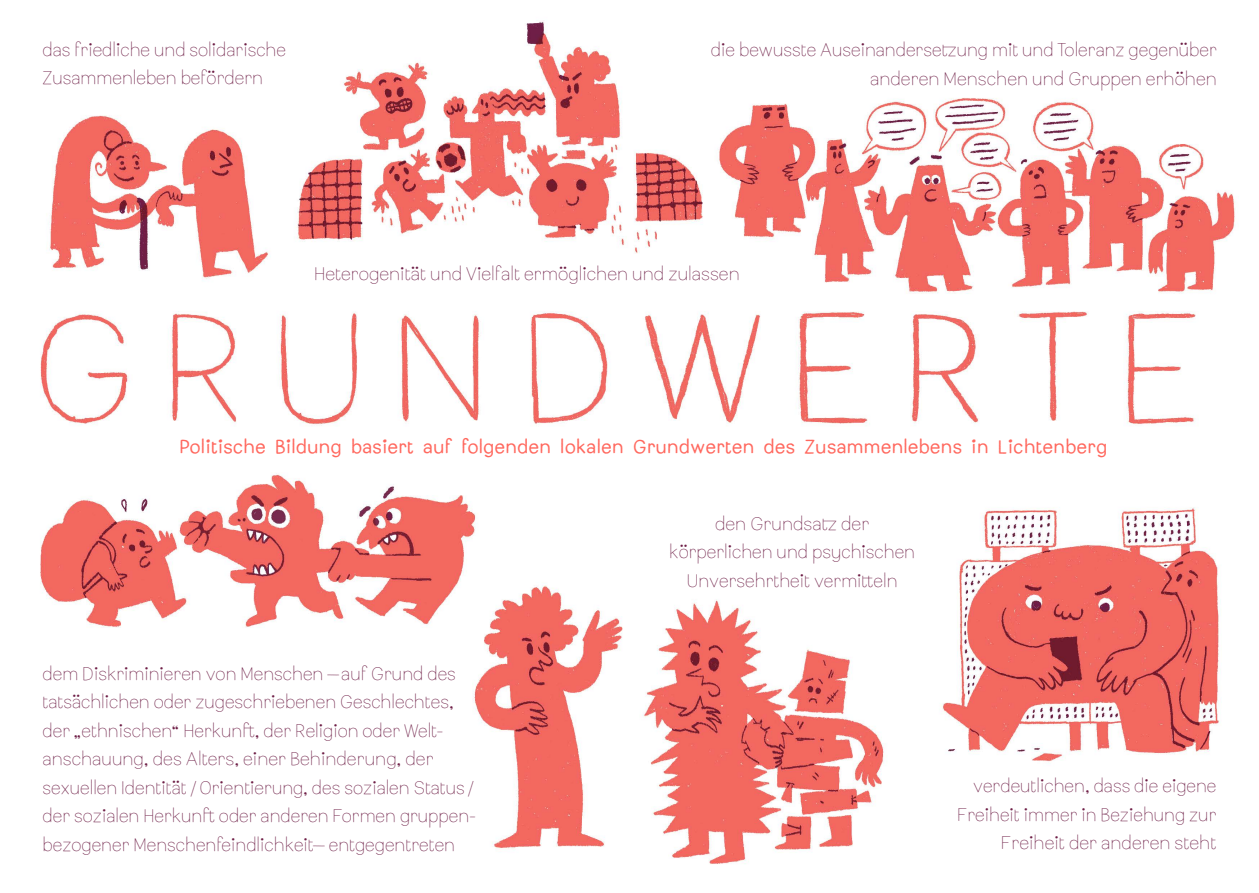
<style>
.page{position:relative;width:1259px;height:893px;background:#fff}
.page>*{position:absolute;margin:0;border:0;box-sizing:border-box;transform-origin:0 0}
.t1{font:18px/28.5px "Crayon 18 Light";color:#6e1e46}
.t2{font:18px "Crayon 18 Light ext 05";color:#6e1e46}
.t3{font:18px "Crayon 18 Bold";letter-spacing:.06em;color:#ff685e}
</style>
<div class="page">
<img style="left:40px;top:21px;width:1196px;height:843px">
<p class="t1" style="left:43px;top:36px;width:245px">das friedliche und solidarische<br>Zusammenleben befördern</p>
<p class="t1" style="left:711px;top:36px;width:507px">die bewusste Auseinandersetzung mit und Toleranz gegenüber</p>
<p class="t2" style="left:870px;top:68px;width:348px">anderen Menschen und Gruppen erhöhen</p>
<p class="t2" style="left:314px;top:263px;width:427px">Heterogenität und Vielfalt ermöglichen und zulassen</p>
<p class="t3" style="left:180px;top:435px;width:928px">Politische Bildung basiert auf folgenden lokalen Grundwerten des Zusammenlebens in Lichtenberg</p>
<p class="t1" style="left:43px;top:660px;width:415px">dem Diskriminieren von Menschen — auf Grund des tatsächlichen oder zugeschriebenen Geschlechtes, der „ethnischen“ Herkunft, der Religion oder Welt-</p>
<p class="t2" style="left:43px;top:748px;width:392px">anschauung, des Alters, einer Behinderung, der</p>
<p class="t1" style="left:43px;top:773px;width:433px;text-align:justify">sexuellen Identität / Orientierung, des sozialen Status / der sozialen Herkunft oder anderen Formen gruppen&shy;bezogener Menschenfeindlichkeit— entgegentreten</p>
<p class="t2" style="left:715px;top:513px;width:156px">den Grundsatz der</p>
<p class="t1" style="left:669px;top:538px;width:247px;text-align:center">körperlichen und psychischen<br>Unversehrtheit vermitteln</p>
<p class="t1" style="left:957px;top:772px;width:261px;text-align:right">verdeutlichen, dass die eigene<br>Freiheit immer in Beziehung zur</p>
<p class="t2" style="left:1001px;top:832px;width:217px">Freiheit der anderen steht</p>
</div>
